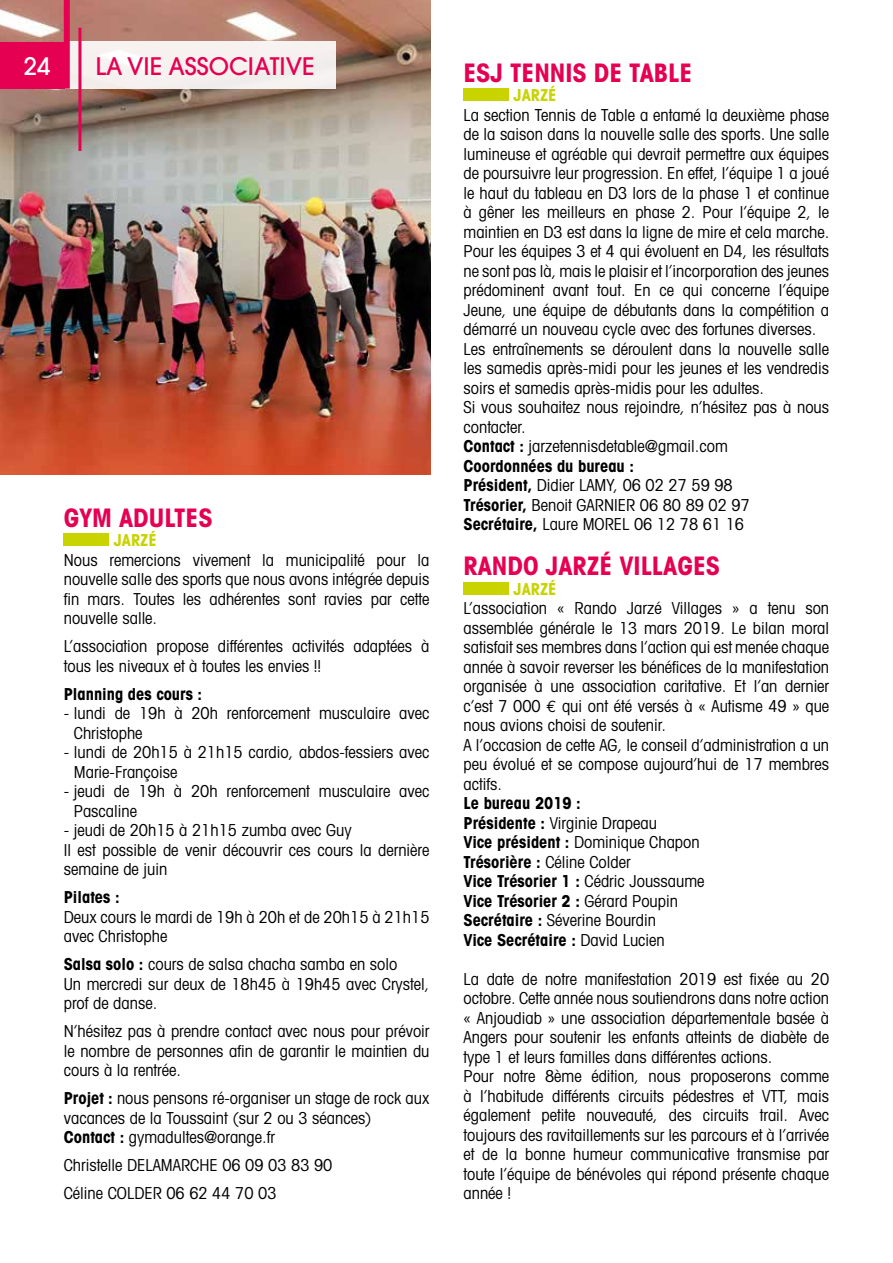
<style>
.page{position:relative;width:893px;height:1263px;background:#fff}
.page>*{position:absolute;margin:0;border:0;box-sizing:border-box;transform-origin:0 0}
.t1{font:700 condensed 25.5px "Avant Garde";color:#e50051}
.t2{font:500 24px "Avant Garde";color:#e50051}
.t3{font:500 24px "Avant Garde";color:#fff}
.t4{font:condensed 16.5px/19.5px "Avant Garde";color:#000}
.t5{font:700 condensed 16.5px/19.5px "Avant Garde";color:#000}
.t6{font:700 condensed 16.5px "Avant Garde";color:#c8d300}
.s1{font-weight:700}
.s2{font-family:"Euro Mono";font-stretch:normal}
.s3{font-weight:400}
</style>
<div class="page">
<div style="left:463px;top:88px;width:46px;height:13px;background:#c8d300"></div>
<div style="left:463px;top:582px;width:46px;height:13px;background:#c8d300"></div>
<div style="left:64px;top:533px;width:45px;height:13px;background:#c8d300"></div>
<img style="left:0;top:0;width:431px;height:474px">
<div style="left:66px;top:41px;width:270px;height:48px;background:#f6f2f0"></div>
<div style="left:0;top:42px;width:65px;height:47px;background:#e50051"></div>
<div style="left:64px;top:0;width:6px;height:89px;background:#e50051"></div>
<hr style="left:78px;top:28px;width:3px;height:123px;background:#e50051">
<h2 class="t3" style="left:24px;top:51px;width:28px">24</h2>
<h2 class="t2" style="left:95px;top:51px;width:221px">LA VIE ASSOCIATIVE</h2>
<h1 class="t1" style="left:64px;top:501px;width:150px">GYM ADULTES</h1>
<p class="t6" style="left:114px;top:530px;width:45px">JARZÉ</p>
<p class="t4" style="left:64px;top:549px;width:367px;text-align:justify">Nous remercions vivement la municipalité pour la nouvelle salle des sports que nous avons intégrée depuis fin mars. Toutes les adhérentes sont ravies par cette nouvelle salle.</p>
<p class="t4" style="left:64px;top:636px;width:367px">L’association propose différentes activités adaptées à tous les niveaux et à toutes les envies !!</p>
<p class="t5" style="left:64px;top:683px;width:140px">Planning des cours :</p>
<p class="t4" style="left:74px;top:703px;width:357px;text-indent:-10px">- lundi de 19h à 20h renforcement musculaire avec<br>Christophe</p>
<p class="t4" style="left:74px;top:742px;width:357px;text-indent:-10px">- lundi de 20h15 à 21h15 cardio, abdos-fessiers avec<br>Marie-Françoise</p>
<p class="t4" style="left:74px;top:781px;width:357px;text-indent:-10px">- jeudi de 19h à 20h renforcement musculaire avec<br>Pascaline</p>
<p class="t4" style="left:64px;top:820px;width:367px">- jeudi de 20h15 à 21h15 zumba avec Guy<br>Il est possible de venir découvrir ces cours la dernière semaine de juin</p>
<p class="t5" style="left:64px;top:887px;width:57px">Pilates :</p>
<p class="t4" style="left:64px;top:907px;width:367px">Deux cours le mardi de 19h à 20h et de 20h15 à 21h15 avec Christophe</p>
<p class="t4" style="left:64px;top:954px;width:367px"><span class="s1">Salsa solo :</span> cours de salsa chacha samba en solo<br>Un mercredi sur deux de 18h45 à 19h45 avec Crystel, prof de danse.</p>
<p class="t4" style="left:64px;top:1021px;width:367px;text-align:justify">N’hésitez pas à prendre contact avec nous pour prévoir le nombre de personnes afin de garantir le maintien du cours à la rentrée.</p>
<p class="t4" style="left:64px;top:1088px;width:367px"><span class="s1">Projet :</span> nous pensons ré-organiser un stage de rock aux vacances de la Toussaint (sur 2 ou 3 séances)<br><span class="s1">Contact :</span> gymadultes@orange.fr</p>
<p class="t4" style="left:64px;top:1151px;width:270px;line-height:28px">Christelle DELAMARCHE 06 09 03 83 90<br>Céline COLDER 06 62 44 70 03</p>
<h1 class="t1" style="left:463px;top:56px;width:230px">ESJ TENNIS DE TABLE</h1>
<p class="t6" style="left:513px;top:85px;width:45px">JARZÉ</p>
<p class="t4" style="left:463px;top:105px;width:367px">La section Tennis de Table a entamé la deuxième phase de la saison dans la nouvelle salle des sports. Une salle lumineuse et agréable qui devrait permettre aux équipes de poursuivre leur progression. En effet, l’équipe 1 a joué le haut du tableau en D3 lors de la phase 1 et continue à gêner les meilleurs en phase 2. Pour l’équipe 2, le maintien en D3 est dans la ligne de mire et cela marche.<br>Pour les équipes 3 et 4 qui évoluent en D4, les résultats ne sont pas là, mais le plaisir et l’incorporation des jeunes prédominent avant tout. En ce qui concerne l’équipe Jeune, une équipe de débutants dans la compétition a démarré un nouveau cycle avec des fortunes diverses.<br>Les entraînements se déroulent dans la nouvelle salle les samedis après-midi pour les jeunes et les vendredis soirs et samedis après-midis pour les adultes.<br>Si vous souhaitez nous rejoindre, n’hésitez pas à nous contacter.<br><span class="s1">Contact :</span> jarzetennisdetable@gmail.com<br><span class="s1">Coordonnées du bureau :<br>Président,</span> Didier LAMY, 06 02 27 59 98<br><span class="s1">Trésorier,</span> Benoit GARNIER 06 80 89 02 97<br><span class="s1">Secrétaire,</span> Laure MOREL 06 12 78 61 16</p>
<h1 class="t1" style="left:463px;top:550px;width:258px">RANDO JARZÉ VILLAGES</h1>
<p class="t6" style="left:513px;top:578px;width:45px">JARZÉ</p>
<p class="t4" style="left:463px;top:598px;width:367px">L’association « Rando Jarzé Villages » a tenu son assemblée générale le 13 mars 2019. Le bilan moral satisfait ses membres dans l’action qui est menée chaque année à savoir reverser les bénéfices de la manifestation organisée à une association caritative. Et l’an dernier c’est 7 000 <span class="s2">€</span> qui ont été versés à « Autisme 49 » que nous avions choisi de soutenir.<br>A l’occasion de cette AG, le conseil d’administration a un peu évolué et se compose aujourd’hui de 17 membres actifs.</p>
<p class="t5" style="left:463px;top:793px;width:243px">Le bureau 2019 :<br>Présidente : <span class="s3">Virginie Drapeau<br></span>Vice président : <span class="s3">Dominique Chapon<br></span>Trésorière : <span class="s3">Céline Colder<br></span>Vice Trésorier 1 : <span class="s3">Cédric Joussaume<br></span>Vice Trésorier 2 : <span class="s3">Gérard Poupin<br></span>Secrétaire : <span class="s3">Séverine Bourdin<br></span>Vice Secrétaire : <span class="s3">David Lucien</span></p>
<p class="t4" style="left:463px;top:969px;width:367px">La date de notre manifestation 2019 est fixée au 20 octobre. Cette année nous soutiendrons dans notre action « Anjoudiab » une association départementale basée à Angers pour soutenir les enfants atteints de diabète de type 1 et leurs familles dans différentes actions.<br>Pour notre 8ème édition, nous proposerons comme à l’habitude différents circuits pédestres et VTT, mais également petite nouveauté, des circuits trail. Avec toujours des ravitaillements sur les parcours et à l’arrivée et de la bonne humeur communicative transmise par toute l’équipe de bénévoles qui répond présente chaque année !</p>
</div>
